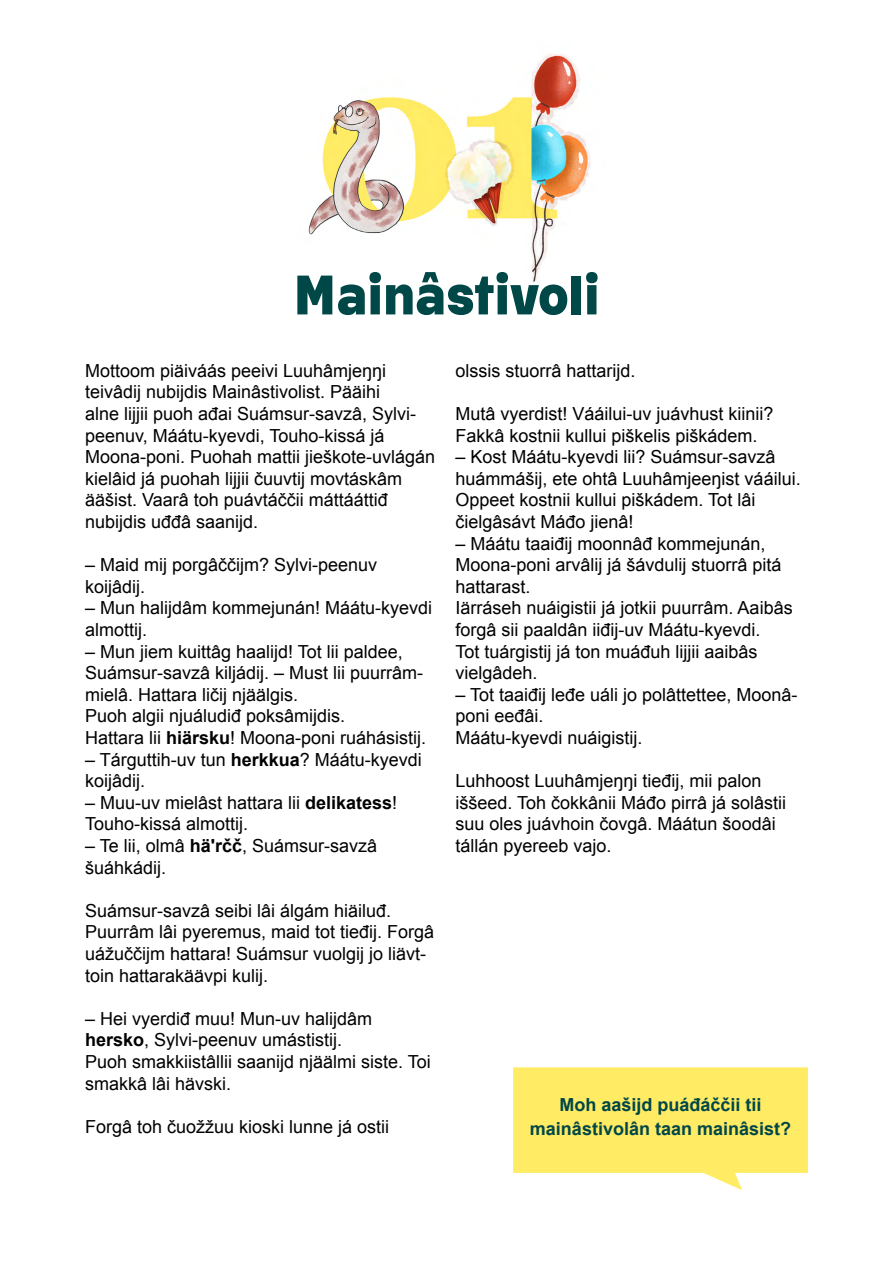
<style>
.page{position:relative;width:893px;height:1263px;background:#fff}
.page>*{position:absolute;margin:0;border:0;box-sizing:border-box;transform-origin:0 0}
.t1{font:700 55.5px "Read Hour Sans";color:#004748}
.t2{font:18px/21.6px "Arial";color:#000}
.t3{font:700 18px "Arial";color:#004748}
.s1{font-weight:700}
</style>
<div class="page">
<img style="left:308px;top:54px;width:283px;height:228px">
<svg style="left:513px;top:1067px;width:295px;height:123px"></svg>
<h2 class="t1" style="left:293px;top:262px;width:308px">Mainâstivoli</h2>
<p class="t2" style="left:85px;top:360px;width:352px">Mottoom piäiváás peeivi Luuhâmjeŋŋi teivâdij nubijdis Mainâstivolist. Pääihi<br>alne lijjii puoh ađai Suámsur-savzâ, Sylvi&shy;peenuv, Máátu-kyevdi, Touho-kissá já Moona-poni. Puohah mattii jieškote-uvlágán kielâid já puohah lijjii čuuvtij movtáskâm ääšist. Vaarâ toh puávtáččii máttááttiđ nubijdis uđđâ saanijd.</p>
<p class="t2" style="left:85px;top:554px;width:294px">– Maid mij porgâččijm? Sylvi-peenuv koijâdij.</p>
<p class="t2" style="left:85px;top:597px;width:349px">– Mun halijdâm kommejunán! Máátu-kyevdi almottij.</p>
<p class="t2" style="left:85px;top:641px;width:340px">– Mun jiem kuittâg haalijd! Tot lii paldee,<br>Suámsur-savzâ kiljádij. – Must lii puurrâm&shy;mielâ. Hattara ličij njäälgis.</p>
<p class="t2" style="left:85px;top:705px;width:262px">Puoh algii njuáludiđ poksâmijdis.</p>
<p class="t2" style="left:85px;top:727px;width:343px">Hattara lii <span class="s1">hiärsku</span>! Moona-poni ruáhásistij.</p>
<p class="t2" style="left:85px;top:749px;width:338px">– Tárguttih-uv tun <span class="s1">herkkua</span>? Máátu-kyevdi koijâdij.</p>
<p class="t2" style="left:85px;top:792px;width:314px">– Muu-uv mielâst hattara lii <span class="s1">delikatess</span>!<br>Touho-kissá almottij.</p>
<p class="t2" style="left:85px;top:835px;width:294px">– Te lii, olmâ <span class="s1">häʹrčč</span>, Suámsur-savzâ šuáhkádij.</p>
<p class="t2" style="left:85px;top:900px;width:351px">Suámsur-savzâ seibi lâi álgám hiäiluđ.<br>Puurrâm lâi pyeremus, maid tot tieđij. Forgâ uážuččijm hattara! Suámsur vuolgij jo liävt&shy;toin hattarakäävpi kulij.</p>
<p class="t2" style="left:85px;top:1008px;width:289px">– Hei vyerdiđ muu! Mun-uv halijdâm <span class="s1">hersko</span>, Sylvi-peenuv umástistij.</p>
<p class="t2" style="left:85px;top:1051px;width:347px">Puoh smakkiistâllii saanijd njäälmi siste. Toi smakkâ lâi hävski.</p>
<p class="t2" style="left:85px;top:1116px;width:306px">Forgâ toh čuožžuu kioski lunne já ostii</p>
<p class="t2" style="left:455px;top:360px;width:182px">olssis stuorrâ hattarijd.</p>
<p class="t2" style="left:455px;top:403px;width:320px">Mutâ vyerdist! Vááilui-uv juávhust kiinii?</p>
<p class="t2" style="left:455px;top:425px;width:304px">Fakkâ kostnii kullui piškelis piškádem.</p>
<p class="t2" style="left:455px;top:446px;width:347px">– Kost Máátu-kyevdi lii? Suámsur-savzâ huámmášij, ete ohtâ Luuhâmjeeŋist vááilui.</p>
<p class="t2" style="left:455px;top:489px;width:301px">Oppeet kostnii kullui piškádem. Tot lâi čielgâsávt Máđo jienâ!</p>
<p class="t2" style="left:455px;top:533px;width:328px">– Máátu taaiđij moonnâđ kommejunán,<br>Moona-poni arvâlij já šávdulij stuorrâ pitá hattarast.</p>
<p class="t2" style="left:455px;top:597px;width:339px">Iärráseh nuáigistii já jotkii puurrâm. Aaibâs forgâ sii paaldân iiđij-uv Máátu-kyevdi.<br>Tot tuárgistij já ton muáđuh lijjii aaibâs vielgâdeh.</p>
<p class="t2" style="left:455px;top:684px;width:343px">– Tot taaiđij leđe uáli jo polâttettee, Moonâ&shy;poni eeđâi.</p>
<p class="t2" style="left:455px;top:727px;width:189px">Máátu-kyevdi nuáigistij.</p>
<p class="t2" style="left:455px;top:770px;width:332px">Luhhoost Luuhâmjeŋŋi tieđij, mii palon iššeed. Toh čokkânii Máđo pirrâ já solâstii suu oles juávhoin čovgâ. Máátun šoodâi tállán pyereeb vajo.</p>
<p class="t3" style="left:559px;top:1093px;width:204px">Moh aašijd puáđáččii tii</p>
<p class="t3" style="left:530px;top:1117px;width:263px">mainâstivolân taan mainâsist?</p>
</div>
